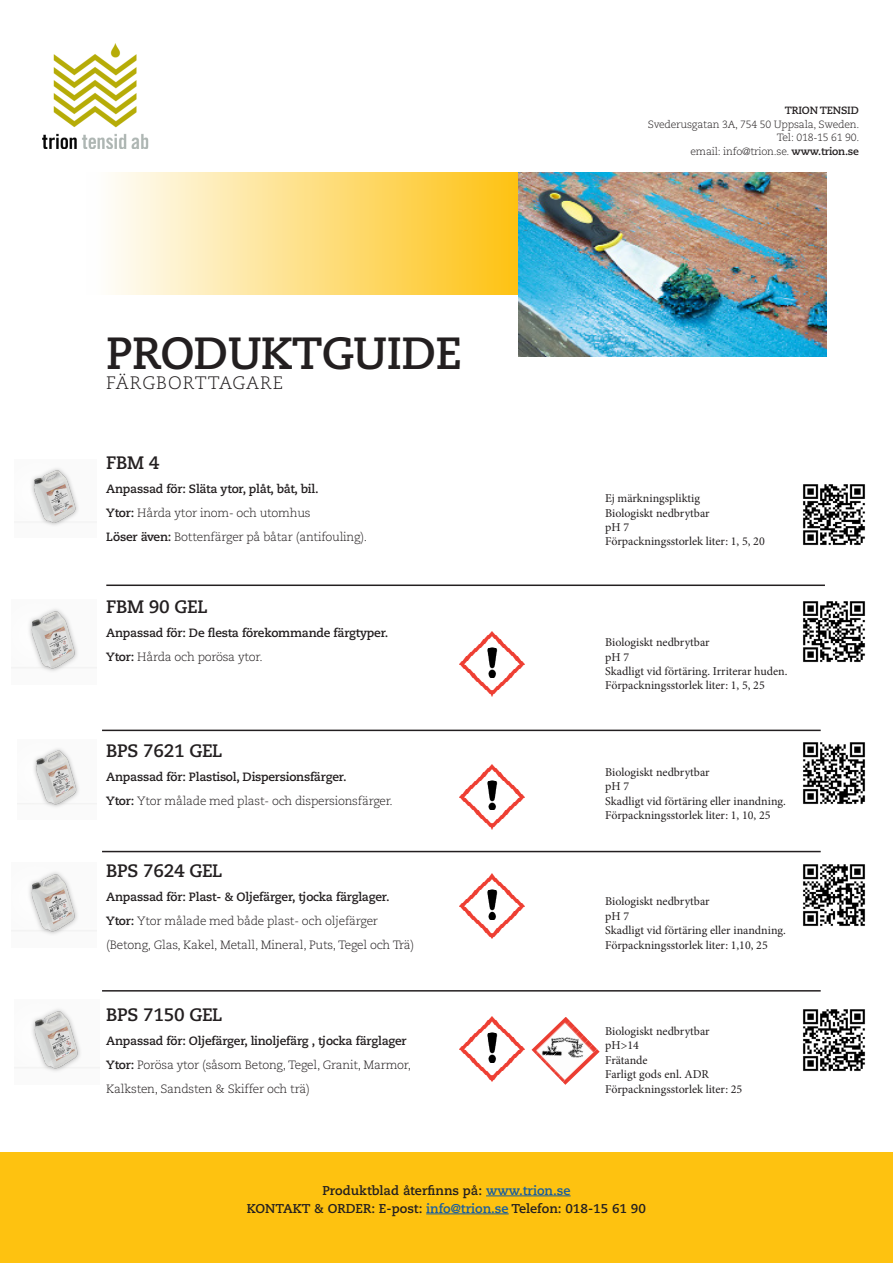
<style>
.page{position:relative;width:893px;height:1263px;background:#fff}
.page>*{position:absolute;margin:0;border:0;box-sizing:border-box;transform-origin:0 0}
.Rubrik{font:700 45px "Caecilia LT Std";letter-spacing:-.02em;color:#231f20}
.Rubrik_3{font:700 18px "Caecilia LT Std";letter-spacing:-.02em;color:#231f20}
.Rubrik-2{font:300 18px "Caecilia LT Std";letter-spacing:.05em;color:#231f20}
.t1{font:700 12.75px "Caecilia LT Std";color:#231f20}
.t2{font:12px "Minion Pro";color:#231f20}
.Rubrik_3-2{font:300 12px/24px "Caecilia LT Std";letter-spacing:-.02em;color:#231f20}
.Rubrik_3-3{font:700 12px "Caecilia LT Std";letter-spacing:-.02em;color:#231f20}
.t3{font:300 10.5px "Caecilia LT Std";letter-spacing:-.02em;color:#231f20}
.t4{font:700 10.5px "Caecilia LT Std";letter-spacing:-.02em;color:#231f20}
.s1{font-weight:700}
.s2{color:#175d9e}
</style>
<div class="page">
<div style="left:86px;top:172px;width:433px;height:123px;background:linear-gradient(to right,#feffff,#fec212)"></div>
<div style="left:0;top:1152px;width:893px;height:111px;background:#fec210"></div>
<img style="left:43px;top:43px;width:106px;height:106px">
<hr style="left:486px;top:1195px;width:85px;height:1px;background:#175d9e">
<hr style="left:426px;top:1213px;width:83px;height:1px;background:#175d9e">
<img style="left:459px;top:1017px;width:65px;height:64px">
<img style="left:459px;top:631px;width:65px;height:65px">
<img style="left:459px;top:764px;width:65px;height:65px">
<img style="left:459px;top:874px;width:65px;height:65px">
<img style="left:531px;top:1017px;width:39px;height:37px">
<img style="left:536px;top:1021px;width:39px;height:38px">
<img style="left:540px;top:1026px;width:39px;height:37px">
<img style="left:545px;top:1030px;width:39px;height:38px">
<img style="left:549px;top:1035px;width:39px;height:38px">
<img style="left:554px;top:1040px;width:38px;height:37px">
<img style="left:558px;top:1044px;width:39px;height:38px">
<img style="left:563px;top:1049px;width:37px;height:36px">
<hr style="left:106px;top:584px;width:719px;height:2px;background:#231f20">
<hr style="left:102px;top:730px;width:719px;height:1px;background:#231f20">
<hr style="left:102px;top:851px;width:719px;height:1px;background:#231f20">
<hr style="left:102px;top:990px;width:719px;height:1px;background:#231f20">
<img style="left:803px;top:601px;width:62px;height:62px">
<img style="left:803px;top:742px;width:62px;height:62px">
<img style="left:803px;top:864px;width:62px;height:62px">
<img style="left:803px;top:1009px;width:62px;height:62px">
<img style="left:803px;top:484px;width:62px;height:62px">
<img style="left:519px;top:172px;width:308px;height:184px">
<img style="left:11px;top:608px;width:85px;height:64px">
<img style="left:11px;top:871px;width:85px;height:64px">
<img style="left:17px;top:748px;width:79px;height:60px">
<img style="left:14px;top:1008px;width:85px;height:64px">
<img style="left:31px;top:468px;width:48px;height:58px">
<p class="Rubrik" style="left:106px;top:327px;width:357px">PRODUKTGUIDE</p>
<p class="Rubrik-2" style="left:106px;top:372px;width:178px">FÄRGBORTTAGARE</p>
<p class="Rubrik_3" style="left:106px;top:452px;width:55px">FBM 4</p>
<p class="Rubrik_3-3" style="left:106px;top:482px;width:214px">Anpassad för: Släta ytor, plåt, båt, bil.</p>
<p class="Rubrik_3-2" style="left:106px;top:501px;width:206px"><span class="s1">Ytor:</span> Hårda ytor inom- och utomhus</p>
<p class="Rubrik_3-2" style="left:106px;top:525px;width:262px"><span class="s1">Löser även:</span> Bottenfärger på båtar (antifouling).</p>
<p class="Rubrik_3" style="left:106px;top:596px;width:103px">FBM 90 GEL</p>
<p class="Rubrik_3-3" style="left:106px;top:626px;width:284px">Anpassad för: De flesta förekommande färgtyper.</p>
<p class="Rubrik_3-2" style="left:106px;top:645px;width:158px"><span class="s1">Ytor:</span> Hårda och porösa ytor.</p>
<p class="Rubrik_3" style="left:106px;top:740px;width:118px">BPS 7621 GEL</p>
<p class="Rubrik_3-3" style="left:106px;top:770px;width:242px">Anpassad för: Plastisol, Dispersionsfärger.</p>
<p class="Rubrik_3-2" style="left:106px;top:789px;width:288px"><span class="s1">Ytor:</span> Ytor målade med plast- och dispersionsfärger.</p>
<p class="Rubrik_3" style="left:106px;top:860px;width:118px">BPS 7624 GEL</p>
<p class="Rubrik_3-3" style="left:106px;top:890px;width:285px">Anpassad för: Plast- &amp; Oljefärger, tjocka färglager.</p>
<p class="Rubrik_3-2" style="left:106px;top:909px;width:273px"><span class="s1">Ytor:</span> Ytor målade med både plast- och oljefärger</p>
<p class="Rubrik_3-2" style="left:106px;top:933px;width:310px">(Betong, Glas, Kakel, Metall, Mineral, Puts, Tegel och Trä)</p>
<p class="Rubrik_3" style="left:106px;top:1004px;width:118px">BPS 7150 GEL</p>
<p class="Rubrik_3-3" style="left:106px;top:1034px;width:302px">Anpassad för: Oljefärger, linoljefärg , tjocka färglager</p>
<p class="Rubrik_3-2" style="left:106px;top:1053px;width:306px"><span class="s1">Ytor:</span> Porösa ytor (såsom Betong, Tegel, Granit, Marmor,<br>Kalksten, Sandsten &amp; Skiffer och trä)</p>
<p class="t4" style="left:785px;top:104px;width:76px">TRION TENSID</p>
<p class="t3" style="left:648px;top:118px;width:213px">Svederusgatan 3A, 754 50 Uppsala, Sweden.</p>
<p class="t3" style="left:777px;top:132px;width:84px">Tel: 018-15 61 90.</p>
<p class="t3" style="left:690px;top:145px;width:170px">email: info@trion.se. <span class="s1">www.trion.se</span></p>
<p class="t2" style="left:605px;top:490px;width:96px">Ej märkningspliktig</p>
<p class="t2" style="left:605px;top:505px;width:106px">Biologiskt nedbrytbar</p>
<p class="t2" style="left:605px;top:519px;width:25px">pH 7</p>
<p class="t2" style="left:605px;top:533px;width:161px">Förpackningsstorlek liter: 1, 5, 20</p>
<p class="t2" style="left:605px;top:634px;width:106px">Biologiskt nedbrytbar</p>
<p class="t2" style="left:605px;top:649px;width:25px">pH 7</p>
<p class="t2" style="left:605px;top:663px;width:184px">Skadligt vid förtäring. Irriterar huden.</p>
<p class="t2" style="left:605px;top:677px;width:161px">Förpackningsstorlek liter: 1, 5, 25</p>
<p class="t2" style="left:605px;top:764px;width:106px">Biologiskt nedbrytbar</p>
<p class="t2" style="left:605px;top:778px;width:25px">pH 7</p>
<p class="t2" style="left:605px;top:793px;width:182px">Skadligt vid förtäring eller inandning.</p>
<p class="t2" style="left:605px;top:807px;width:167px">Förpackningsstorlek liter: 1, 10, 25</p>
<p class="t2" style="left:605px;top:893px;width:106px">Biologiskt nedbrytbar</p>
<p class="t2" style="left:605px;top:908px;width:25px">pH 7</p>
<p class="t2" style="left:605px;top:922px;width:182px">Skadligt vid förtäring eller inandning.</p>
<p class="t2" style="left:605px;top:937px;width:164px">Förpackningsstorlek liter: 1,10, 25</p>
<p class="t2" style="left:605px;top:1023px;width:106px">Biologiskt nedbrytbar</p>
<p class="t2" style="left:605px;top:1037px;width:35px">pH&gt;14</p>
<p class="t2" style="left:605px;top:1052px;width:44px">Frätande</p>
<p class="t2" style="left:605px;top:1066px;width:105px">Farligt gods enl. ADR</p>
<p class="t2" style="left:605px;top:1081px;width:139px">Förpackningsstorlek liter: 25</p>
<p class="t1" style="left:322px;top:1183px;width:250px">Produktblad återfinns på: <span class="s2">www.trion.se</span></p>
<p class="t1" style="left:247px;top:1201px;width:401px">KONTAKT &amp; ORDER: E-post: <span class="s2">info@trion.se</span> Telefon: 018-15 61 90</p>
</div>
